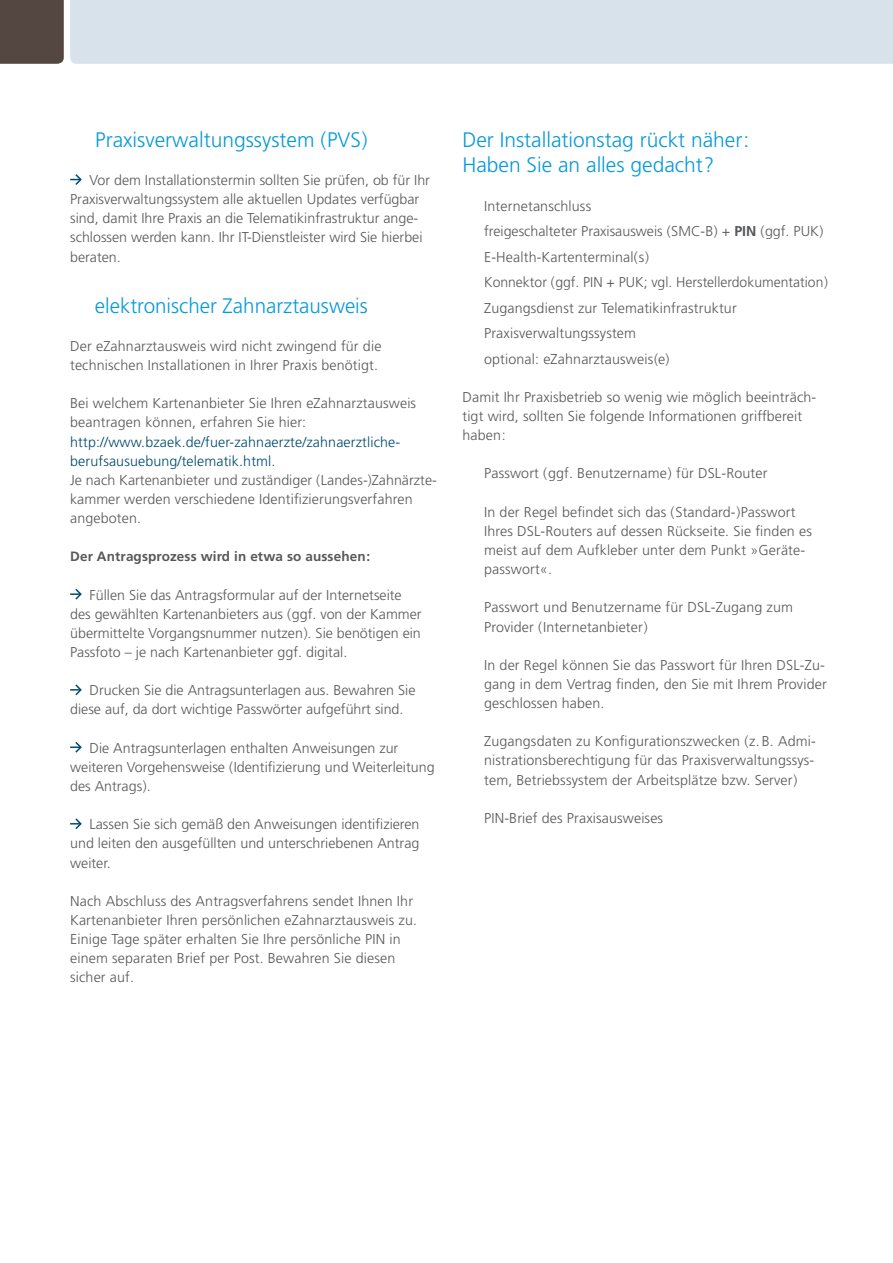
<style>
.page{position:relative;width:893px;height:1263px;background:#fff}
.page>*{position:absolute;margin:0;border:0;box-sizing:border-box;transform-origin:0 0}
.t1{font:300 21px/25.5px "Frutiger LT Std";color:#069ad9}
.t2{font:300 14.25px/19.2px "Frutiger LT Std";letter-spacing:.01em;color:#57585a}
.t3{font:300 14.25px/19.2px "Frutiger LT Std";letter-spacing:.01em;color:#004b6c}
.t4{font:700 13.5px "Frutiger LT Com";letter-spacing:.01em;color:#57585a}
.s1{font-weight:700}
</style>
<div class="page">
<div style="left:70px;top:0;width:823px;height:64px;background:#d7e2ea"></div>
<div style="left:0;top:0;width:64px;height:64px;background:#544640"></div>
<svg style="left:70px;top:174px;width:12px;height:11px"></svg>
<svg style="left:70px;top:588px;width:12px;height:12px"></svg>
<svg style="left:70px;top:684px;width:12px;height:12px"></svg>
<svg style="left:70px;top:742px;width:12px;height:11px"></svg>
<svg style="left:70px;top:818px;width:12px;height:12px"></svg>
<h1 class="t1" style="left:95px;top:127px;width:274px">Praxisverwaltungssystem (PVS)</h1>
<p class="t2" style="left:70px;top:171px;width:361px;text-indent:19px">Vor dem Installationstermin sollten Sie prüfen, ob für Ihr Praxisverwaltungssystem alle aktuellen Updates verfügbar sind, damit Ihre Praxis an die Telematikinfrastruktur ange&shy;schlossen werden kann. Ihr IT-Dienstleister wird Sie hierbei beraten.</p>
<h1 class="t1" style="left:95px;top:293px;width:274px">elektronischer Zahnarztausweis</h1>
<p class="t2" style="left:70px;top:336px;width:313px">Der eZahnarztausweis wird nicht zwingend für die technischen Installationen in Ihrer Praxis benötigt.</p>
<p class="t2" style="left:70px;top:394px;width:348px">Bei welchem Kartenanbieter Sie Ihren eZahnarztausweis beantragen können, erfahren Sie hier:</p>
<p class="t3" style="left:70px;top:432px;width:332px">http://www.bzaek.de/fuer-zahnaerzte/zahnaerztliche&shy;berufsausuebung/telematik.html.</p>
<p class="t2" style="left:70px;top:470px;width:367px">Je nach Kartenanbieter und zuständiger (Landes-)Zahnärzte&shy;kammer werden verschiedene Identifizierungsverfahren angeboten.</p>
<p class="t4" style="left:70px;top:549px;width:302px">Der Antragsprozess wird in etwa so aussehen:</p>
<p class="t2" style="left:70px;top:585px;width:353px;text-indent:19px">Füllen Sie das Antragsformular auf der Internetseite des gewählten Kartenanbieters aus (ggf. von der Kammer übermittelte Vorgangsnummer nutzen). Sie benötigen ein Passfoto – je nach Kartenanbieter ggf. digital.</p>
<p class="t2" style="left:70px;top:681px;width:347px;text-indent:19px">Drucken Sie die Antragsunterlagen aus. Bewahren Sie diese auf, da dort wichtige Passwörter aufgeführt sind.</p>
<p class="t2" style="left:70px;top:738px;width:366px;text-indent:19px">Die Antragsunterlagen enthalten Anweisungen zur weiteren Vorgehensweise (Identifizierung und Weiterleitung des Antrags).</p>
<p class="t2" style="left:70px;top:815px;width:351px;text-align:justify;text-indent:19px">Lassen Sie sich gemäß den Anweisungen identifizieren und leiten den ausgefüllten und unterschriebenen Antrag weiter.</p>
<p class="t2" style="left:70px;top:891px;width:348px">Nach Abschluss des Antragsverfahrens sendet Ihnen Ihr Kartenanbieter Ihren persönlichen eZahnarztausweis zu.<br>Einige Tage später erhalten Sie Ihre persönliche PIN in einem separaten Brief per Post. Bewahren Sie diesen sicher auf.</p>
<h1 class="t1" style="left:462px;top:127px;width:288px">Der Installationstag rückt näher:<br>Haben Sie an alles gedacht?</h1>
<p class="t2" style="left:484px;top:193px;width:345px;line-height:25.5px">Internetanschluss<br>freigeschalteter Praxisausweis (SMC-B) + <span class="s1">PIN</span> (ggf. PUK)<br>E-Health-Kartenterminal(s)<br>Konnektor (ggf. PIN + PUK; vgl. Herstellerdokumentation)<br>Zugangsdienst zur Telematikinfrastruktur Praxisverwaltungssystem<br>optional: eZahnarztausweis(e)</p>
<p class="t2" style="left:462px;top:387px;width:355px">Damit Ihr Praxisbetrieb so wenig wie möglich beeinträch&shy;tigt wird, sollten Sie folgende Informationen griffbereit haben:</p>
<p class="t2" style="left:484px;top:464px;width:285px">Passwort (ggf. Benutzername) für DSL-Router</p>
<p class="t2" style="left:484px;top:502px;width:329px">In der Regel befindet sich das (Standard-)Passwort Ihres DSL-Routers auf dessen Rückseite. Sie finden es meist auf dem Aufkleber unter dem Punkt »Geräte&shy;passwort«.</p>
<p class="t2" style="left:484px;top:598px;width:310px">Passwort und Benutzername für DSL-Zugang zum<br>Provider (Internetanbieter)</p>
<p class="t2" style="left:484px;top:655px;width:344px">In der Regel können Sie das Passwort für Ihren DSL-Zu&shy;gang in dem Vertrag finden, den Sie mit Ihrem Provider geschlossen haben.</p>
<p class="t2" style="left:484px;top:732px;width:333px;text-align:justify">Zugangsdaten zu Konfigurationszwecken (z. B. Admi&shy;nistrationsberechtigung für das Praxisverwaltungssys&shy;tem, Betriebssystem der Arbeitsplätze bzw. Server)</p>
<p class="t2" style="left:484px;top:808px;width:180px">PIN-Brief des Praxisausweises</p>
</div>
